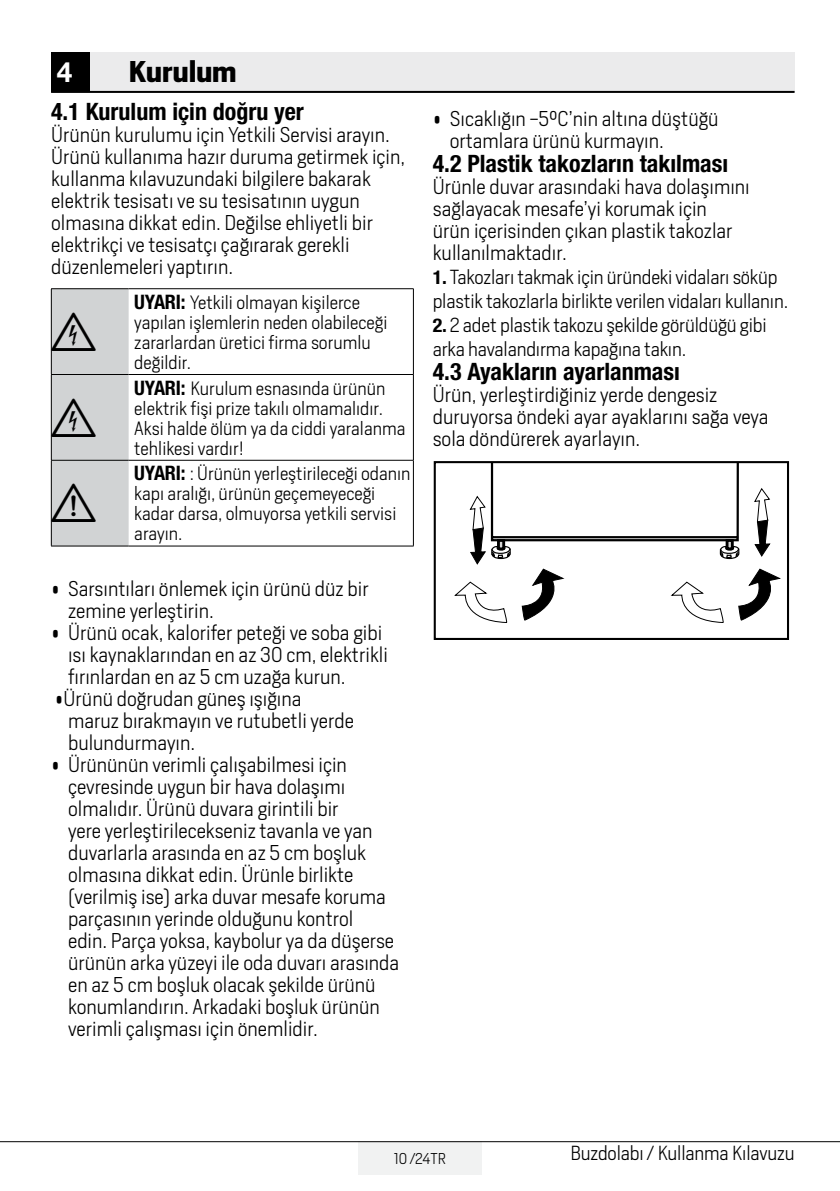
<style>
.page{position:relative;width:840px;height:1191px;background:#fff}
.page>*{position:absolute;margin:0;border:0;box-sizing:border-box;transform-origin:0 0}
.t1{font:48px "ZIWARNUN";color:#000}
.t2{font:700 28px "Heron Sans";color:#000}
.t3{font:700 28px "Helvetica Neue LT Pro";color:#fff}
.t4{font:700 condensed 24px "Helvetica Neue LT Pro";color:#000}
.t5{font:300 20px/22px "Heron Sans";color:#000}
.t6{font:300 19px/24px "Heron Sans";letter-spacing:-.01em;color:#000}
.t7{font:300 18px/20px "Heron Sans";color:#000}
.t8{font:300 14.6px "Heron Sans";color:#000}
.s1{font-family:"Helvetica Neue LT Pro";font-weight:700;font-stretch:condensed;font-size:20px}
.s2{font-family:"Helvetica Neue LT Pro";font-weight:700;font-stretch:condensed}
</style>
<div class="page">
<div style="left:358px;top:1141px;width:123px;height:33px;background:#f1f2f2"></div>
<hr style="left:0;top:1141px;width:839px;height:1px;background:#000">
<div style="left:51px;top:52px;width:39px;height:40px;background:#000"></div>
<div style="left:90px;top:52px;width:704px;height:40px;background:#ebebec"></div>
<hr style="left:51px;top:91px;width:743px;height:2px;background:#000">
<div style="left:52px;top:289px;width:77px;height:257px;background:#d1d3d4"></div>
<hr style="left:51px;top:289px;width:1px;height:85px;background:#000">
<hr style="left:413px;top:289px;width:1px;height:85px;background:#000">
<hr style="left:51px;top:375px;width:1px;height:85px;background:#000">
<hr style="left:413px;top:375px;width:1px;height:85px;background:#000">
<hr style="left:51px;top:460px;width:1px;height:86px;background:#000">
<hr style="left:413px;top:460px;width:1px;height:86px;background:#000">
<hr style="left:51px;top:288px;width:78px;height:1px;background:#000">
<hr style="left:129px;top:288px;width:284px;height:1px;background:#000">
<hr style="left:51px;top:374px;width:78px;height:1px;background:#000">
<hr style="left:129px;top:374px;width:284px;height:1px;background:#000">
<hr style="left:51px;top:460px;width:78px;height:1px;background:#000">
<hr style="left:129px;top:460px;width:284px;height:1px;background:#000">
<hr style="left:51px;top:546px;width:78px;height:1px;background:#000">
<hr style="left:129px;top:546px;width:284px;height:1px;background:#000">
<svg style="left:454px;top:464px;width:326px;height:159px"></svg>
<div style="left:433px;top:461px;width:355px;height:179px;border:2px solid #000"></div>
<h2 class="t3" style="left:57px;top:55px;width:17px">4</h2>
<h2 class="t2" style="left:129px;top:54px;width:109px">Kurulum</h2>
<p class="t4" style="left:51px;top:97px;width:254px">4.1 Kurulum için doğru yer</p>
<p class="t5" style="left:51px;top:123px;width:355px">Ürünün kurulumu için Yetkili Servisi arayın.<br>Ürünü kullanıma hazır duruma getirmek için, kullanma kılavuzundaki bilgilere bakarak elektrik tesisatı ve su tesisatının uygun olmasına dikkat edin. Değilse ehliyetli bir elektrikçi ve tesisatçı çağırarak gerekli düzenlemeleri yaptırın.</p>
<h1 class="t1" style="left:52px;top:306px;width:48px">B</h1>
<p class="t7" style="left:134px;top:292px;width:254px"><span class="s1">UYARI:</span> Yetkili olmayan kişilerce yapılan işlemlerin neden olabileceği zararlardan üretici firma sorumlu değildir.</p>
<h1 class="t1" style="left:52px;top:392px;width:48px">B</h1>
<p class="t7" style="left:134px;top:377px;width:272px"><span class="s1">UYARI:</span> Kurulum esnasında ürünün elektrik fişi prize takılı olmamalıdır.<br>Aksi halde ölüm ya da ciddi yaralanma tehlikesi vardır!</p>
<p class="t7" style="left:134px;top:463px;width:277px"><span class="s1">UYARI:</span> : Ürünün yerleştirileceği odanın kapı aralığı, ürünün geçemeyeceği kadar darsa, olmuyorsa yetkili servisi arayın.</p>
<p class="t5" style="left:68px;top:577px;width:302px;text-indent:-17px">• Sarsıntıları önlemek için ürünü düz bir zemine yerleştirin.</p>
<p class="t5" style="left:68px;top:621px;width:321px;text-indent:-17px">• Ürünü ocak, kalorifer peteği ve soba gibi ısı kaynaklarından en az 30 cm, elektrikli fırınlardan en az 5 cm uzağa kurun.</p>
<p class="t5" style="left:68px;top:687px;width:287px;text-indent:-13px">•Ürünü doğrudan güneş ışığına maruz bırakmayın ve rutubetli yerde bulundurmayın.</p>
<p class="t5" style="left:68px;top:753px;width:332px;text-indent:-17px">• Ürününün verimli çalışabilmesi için çevresinde uygun bir hava dolaşımı olmalıdır. Ürünü duvara girintili bir<br>yere yerleştirilecekseniz tavanla ve yan duvarlarla arasında en az 5 cm boşluk olmasına dikkat edin. Ürünle birlikte (verilmiş ise) arka duvar mesafe koruma parçasının yerinde olduğunu kontrol<br>edin. Parça yoksa, kaybolur ya da düşerse ürünün arka yüzeyi ile oda duvarı arasında en az 5 cm boşluk olacak şekilde ürünü konumlandırın. Arkadaki boşluk ürünün verimli çalışması için önemlidir.</p>
<h1 class="t1" style="left:52px;top:478px;width:48px">A</h1>
<p class="t5" style="left:449px;top:107px;width:270px;text-indent:-17px">• Sıcaklığın -5°C’nin altına düştüğü ortamlara ürünü kurmayın.</p>
<p class="t4" style="left:432px;top:149px;width:297px">4.2 Plastik takozların takılması</p>
<p class="t5" style="left:432px;top:175px;width:318px">Ürünle duvar arasındaki hava dolaşımını sağlayacak mesafe’yi korumak için<br>ürün içerisinden çıkan plastik takozlar kullanılmaktadır.</p>
<p class="t6" style="left:432px;top:265px;width:357px"><span class="s2">1.</span> Takozları takmak için üründeki vidaları söküp plastik takozlarla birlikte verilen vidaları kullanın.</p>
<p class="t6" style="left:432px;top:313px;width:335px"><span class="s2">2.</span> 2 adet plastik takozu şekilde görüldüğü gibi arka havalandırma kapağına takın.</p>
<p class="t4" style="left:432px;top:357px;width:248px">4.3 Ayakların ayarlanması</p>
<p class="t5" style="left:432px;top:383px;width:337px">Ürün, yerleştirdiğiniz yerde dengesiz duruyorsa öndeki ayar ayaklarını sağa veya sola döndürerek ayarlayın.</p>
<p class="t8" style="left:394px;top:1149px;width:53px">10 /24TR</p>
<p class="t6" style="left:570px;top:1141px;width:225px">Buzdolabı / Kullanma Kılavuzu</p>
</div>
